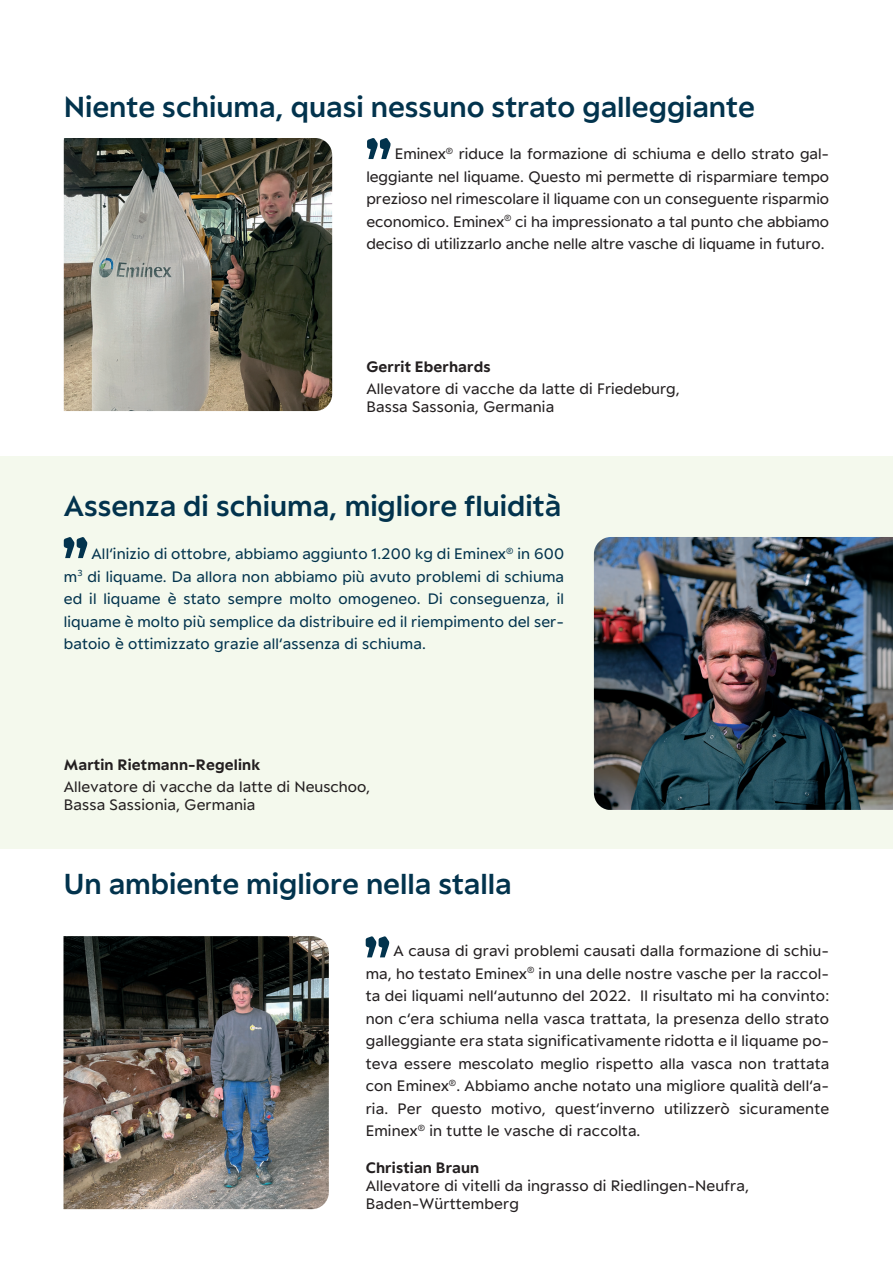
<style>
.page{position:relative;width:893px;height:1263px;background:#fff}
.page>*{position:absolute;margin:0;border:0;box-sizing:border-box;transform-origin:0 0}
.H2_24pt{font:600 31.5px "ACT";color:#02334d}
.Fließtext_9pt{font:16.5px/22.5px "ACT";letter-spacing:.01em;color:#231f20;text-align:justify}
.Fließtext_Blocksatz_9pt{font:16.5px/22.5px "ACT";letter-spacing:.01em;color:#02334d;text-align:justify}
.Fließtext_Blocksatz_9pt-2{font:16.5px/18px "ACT";letter-spacing:.01em;color:#231f20}
.Fließtext_9pt-2{font:700 16.5px "ACT";letter-spacing:.01em;color:#231f20}
.Fließtext_Blocksatz_9pt-3{font:700 16.5px "ACT";letter-spacing:.01em;color:#231f20}
</style>
<div class="page">
<div style="left:0;top:456px;width:893px;height:392px;background:#f4f9ed"></div>
<img style="left:63px;top:936px;width:266px;height:273px">
<img style="left:594px;top:537px;width:299px;height:273px">
<svg style="left:64px;top:537px;width:23px;height:21px"></svg>
<img style="left:64px;top:138px;width:268px;height:273px">
<svg style="left:367px;top:138px;width:24px;height:21px"></svg>
<svg style="left:366px;top:936px;width:23px;height:21px"></svg>
<p class="H2_24pt" style="left:64px;top:82px;width:692px">Niente schiuma, quasi nessuno strato galleggiante</p>
<p class="Fließtext_9pt" style="left:366px;top:142px;width:464px;text-indent:28px">Eminex<sup>®</sup> riduce la formazione di schiuma e dello strato gal&shy;leggiante nel liquame. Questo mi permette di risparmiare tempo prezioso nel rimescolare il liquame con un conseguente risparmio economico. Eminex<sup>®</sup> ci ha impressionato a tal punto che abbiamo deciso di utilizzarlo anche nelle altre vasche di liquame in futuro.</p>
<p class="Fließtext_9pt-2" style="left:366px;top:354px;width:126px">Gerrit Eberhards</p>
<p class="Fließtext_9pt" style="left:366px;top:379px;width:315px;line-height:18px">Allevatore di vacche da latte di Friedeburg,<br>Bassa Sassonia, Germania</p>
<p class="H2_24pt" style="left:64px;top:481px;width:499px">Assenza di schiuma, migliore fluidità</p>
<p class="Fließtext_Blocksatz_9pt" style="left:64px;top:542px;width:502px;text-indent:28px">All‘inizio di ottobre, abbiamo aggiunto 1.200 kg di Eminex<sup>®</sup> in 600 m<sup>3</sup> di liquame. Da allora non abbiamo più avuto problemi di schiuma ed il liquame è stato sempre molto omogeneo. Di conseguenza, il liquame è molto più semplice da distribuire ed il riempimento del ser&shy;batoio è ottimizzato grazie all‘assenza di schiuma.</p>
<p class="Fließtext_Blocksatz_9pt-3" style="left:64px;top:751px;width:198px">Martin Rietmann-Regelink</p>
<p class="Fließtext_Blocksatz_9pt-2" style="left:64px;top:777px;width:308px">Allevatore di vacche da latte di Neuschoo,<br>Bassa Sassionia, Germania</p>
<p class="H2_24pt" style="left:64px;top:859px;width:449px">Un ambiente migliore nella stalla</p>
<p class="Fließtext_9pt" style="left:366px;top:939px;width:465px;text-indent:28px">A causa di gravi problemi causati dalla formazione di schiu&shy;ma, ho testato Eminex<sup>®</sup> in una delle nostre vasche per la raccol&shy;ta dei liquami nell‘autunno del 2022. Il risultato mi ha convinto: non c‘era schiuma nella vasca trattata, la presenza dello strato galleggiante era stata significativamente ridotta e il liquame po&shy;teva essere mescolato meglio rispetto alla vasca non trattata con Eminex<sup>®</sup>. Abbiamo anche notato una migliore qualità dell‘a&shy;ria. Per questo motivo, quest‘inverno utilizzerò sicuramente Eminex<sup>®</sup> in tutte le vasche di raccolta.</p>
<p class="Fließtext_9pt-2" style="left:366px;top:1154px;width:115px">Christian Braun</p>
<p class="Fließtext_9pt" style="left:366px;top:1173px;width:385px">Allevatore di vitelli da ingrasso di Riedlingen-Neufra,</p>
<p class="Fließtext_9pt" style="left:366px;top:1191px;width:155px">Baden-Württemberg</p>
</div>
